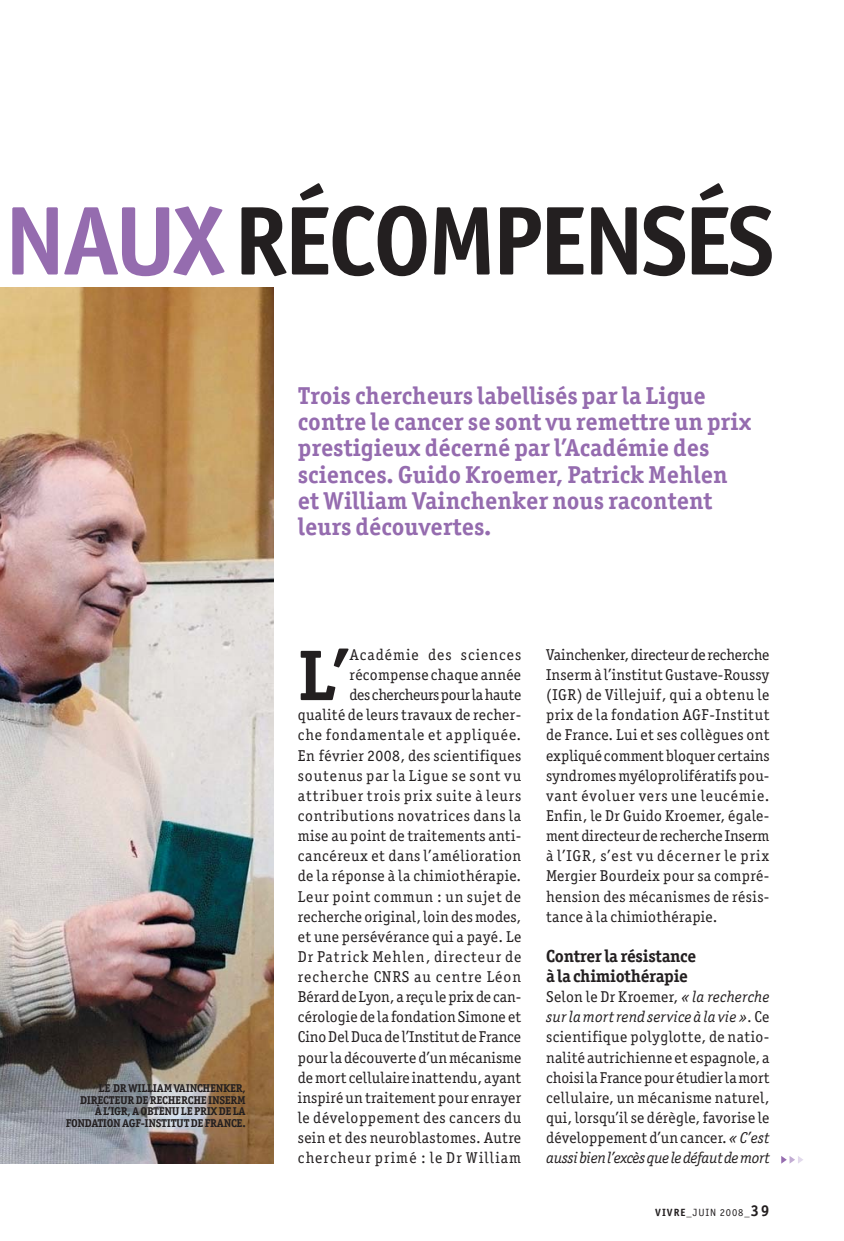
<style>
.page{position:relative;width:844px;height:1241px;background:#fff}
.page>*{position:absolute;margin:0;border:0;box-sizing:border-box;transform-origin:0 0}
.t1{font:700 98px "Officina Sans";letter-spacing:-.04em;color:#231f20}
.t2{font:700 71.92px "Officina Serif";color:#231f20}
.t3{font:700 24.5px/26.2px "Officina Serif";color:#956caf}
.t4{font:700 17.5px/20.1px "Officina Serif";letter-spacing:-.015em;color:#231f20}
.t5{font:15.75px/20.1px "Officina Serif";letter-spacing:.02em;color:#231f20;text-align:justify}
.t6{font:700 11.38px/11.4px "Officina Serif";letter-spacing:-.03em;color:#231f20;text-align:right}
.t7{font:10.5px "Officina Sans";letter-spacing:.085em;color:#231f20}
.s1{color:#956caf}
.s2{font-style:italic}
.s3{font-weight:700}
.s4{font-family:"Officina Serif";font-weight:700;font-size:15.75px}
</style>
<div class="page">
<svg style="left:781px;top:1156px;width:22px;height:7px"></svg>
<img style="left:0;top:288px;width:273px;height:875px">
<h1 class="t1" style="left:4px;top:203px;width:772px"><span class="s1">NAUX</span> RÉCOMPENSÉS</h1>
<p class="t6" style="left:66px;top:1083px;width:181px">LE DR WILLIAM VAINCHENKER,<br>DIRECTEUR DE RECHERCHE INSERM<br>À L’IGR, A OBTENU LE PRIX DE LA<br>FONDATION AGF-INSTITUT DE FRANCE.</p>
<h3 class="t3" style="left:298px;top:384px;width:455px">Trois chercheurs labellisés par la Ligue contre le cancer se sont vu remettre un prix prestigieux décerné par l’Académie des sciences. Guido Kroemer, Patrick Mehlen et William Vainchenker nous racontent leurs découvertes.</h3>
<p class="t5" style="left:298px;top:645px;width:225px;text-align:right">Académie des sciences récompense chaque année<br>des chercheurs pour la haute<br>qualité de leurs travaux de recher - che fondamentale et appliquée.<br>En février 2008, des scientifiques soutenus par la Ligue se sont vu attribuer trois prix suite à leurs contributions novatrices dans la mise au point de traitements anti&shy;cancéreux et dans l’amélioration de la réponse à la chimiothérapie.<br>Leur point commun : un sujet de recherche original, loin des modes, et une persévérance qui a payé. Le<br>Dr Patrick Mehlen, directeur de recherche CNRS au centre Léon<br>Bérard de Lyon, a reçu le prix de can&shy;cérologie de la fondation Simone et<br>Cino DelDuca de l’Institut de France pour la découverte d’un mécanisme de mort cellulaire inattendu, ayant inspiré un traitement pour enrayer le développement des cancers du sein et des neuroblastomes. Autre chercheur primé : le Dr William</p>
<h2 class="t2" style="left:298px;top:648px;width:53px">L’</h2>
<p class="t5" style="left:546px;top:645px;width:225px">Vainchenker, directeur de recherche Inserm à l’institut Gustave-Roussy (IGR) de Villejuif, qui a obtenu le prix de la fondation AGF-Institut de France. Lui et ses collègues ont expliqué comment bloquer certains syndromes myéloprolifératifs pou&shy;vant évoluer vers une leucémie.<br>Enfin, le Dr Guido Kroemer, égale&shy;ment directeur de recherche Inserm à l’IGR, s’est vu décerner le prix Mergier Bourdeix pour sa compré&shy;hension des mécanismes de résis&shy;tance à la chimiothérapie.</p>
<p class="t4" style="left:546px;top:947px;width:151px">Contrer la résistance à la chimiothérapie</p>
<p class="t5" style="left:546px;top:987px;width:225px">Selon le Dr Kroemer, <span class="s2">« la recherche sur la mort rend service à la vie ».</span> Ce scientifique polyglotte, de natio&shy;nalité autrichienne et espagnole, a choisi la France pour étudier la mort cellulaire, un mécanisme naturel, qui, lorsqu’il se dérègle, favorise le développement d’un cancer. <span class="s2">« C’est aussi bien l’excès que le défaut de mort</span></p>
<p class="t7" style="left:655px;top:1208px;width:116px"><span class="s3">VIVRE</span>_JUIN 2008_<span class="s4">39</span></p>
</div>
